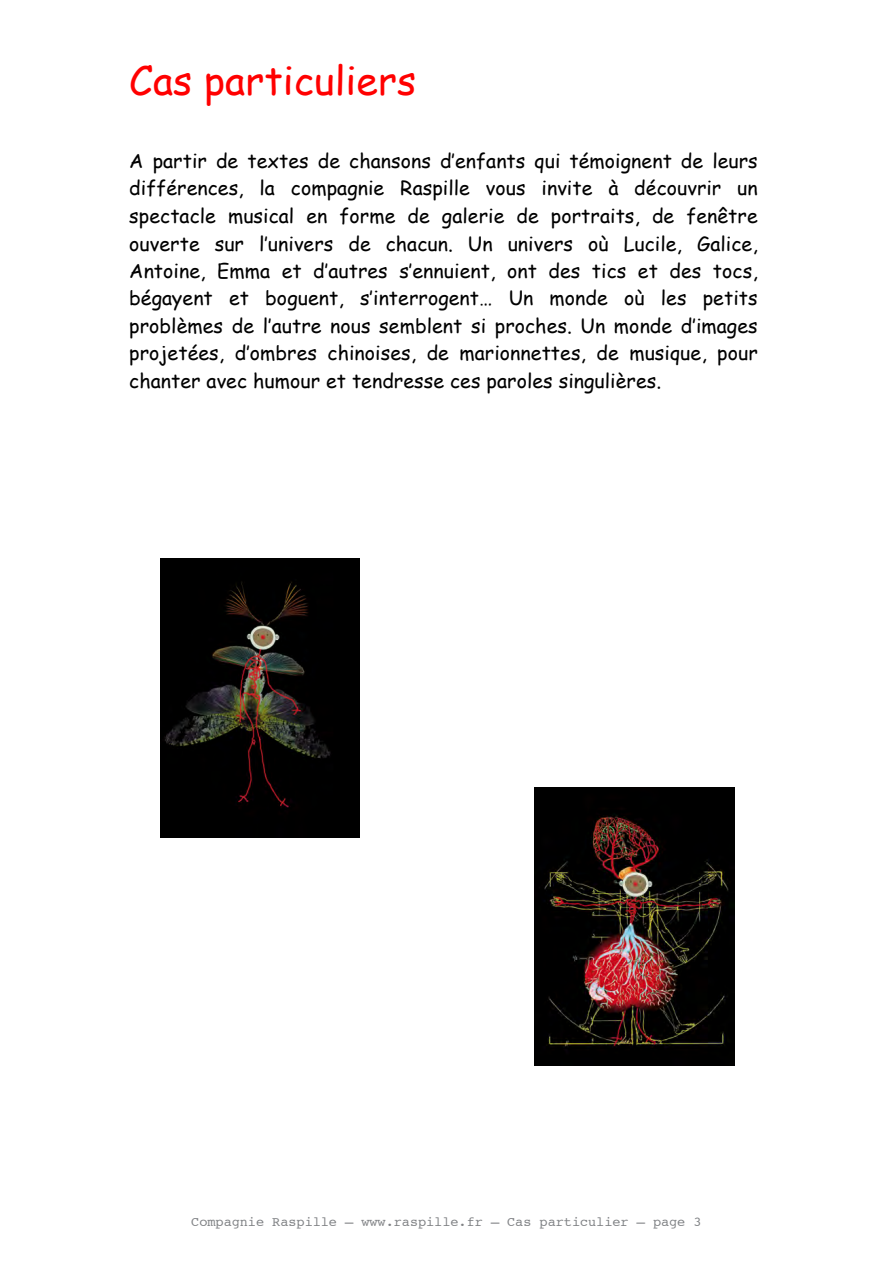
<style>
.page{position:relative;width:893px;height:1263px;background:#fff}
.page>*{position:absolute;margin:0;border:0;box-sizing:border-box;transform-origin:0 0}
.t1{font:39.15px "Comic Sans MS";letter-spacing:.005em;color:#f00}
.t2{font:19.65px/27.5px "Comic Sans MS";letter-spacing:.005em;color:#000;text-align:justify}
.t3{font:13.5px "Courier";color:#808285}
</style>
<div class="page">
<img style="left:161px;top:559px;width:199px;height:279px">
<img style="left:535px;top:787px;width:199px;height:279px">
<h1 class="t1" style="left:129px;top:63px;width:288px">Cas particuliers</h1>
<p class="t2" style="left:129px;top:149px;width:630px">A partir de textes de chansons d’enfants qui témoignent de leurs différences, la compagnie Raspille vous invite à découvrir un spectacle musical en forme de galerie de portraits, de fenêtre ouverte sur l’univers de chacun. Un univers où Lucile, Galice, Antoine, Emma et d’autres s’ennuient, ont des tics et des tocs, bégayent et boguent, s’interrogent… Un monde où les petits problèmes de l’autre nous semblent si proches. Un monde d’images projetées, d’ombres chinoises, de marionnettes, de musique, pour chanter avec humour et tendresse ces paroles singulières.</p>
<p class="t3" style="left:191px;top:1211px;width:512px">Compagnie Raspille – www.raspille.fr – Cas particulier – page 3</p>
</div>
